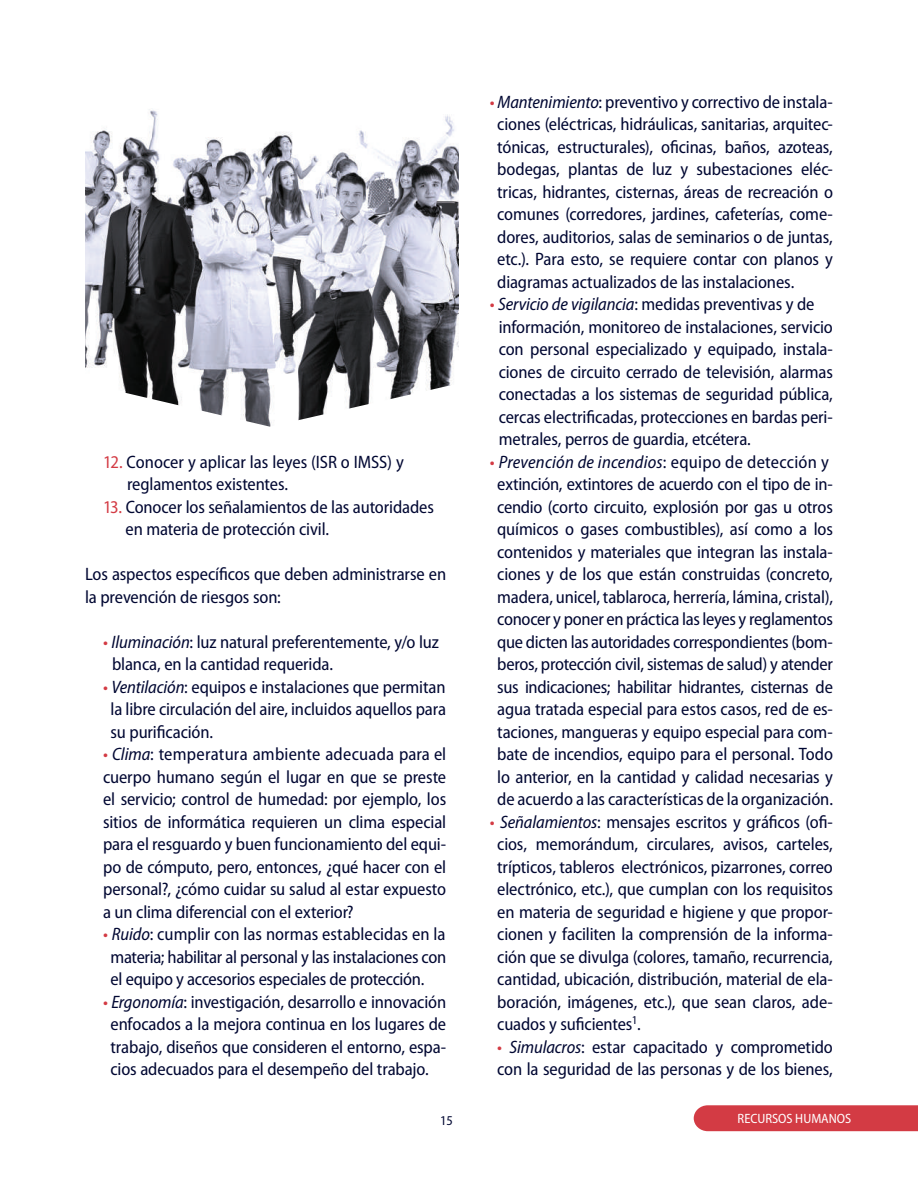
<style>
.page{position:relative;width:918px;height:1188px;background:#fff}
.page>*{position:absolute;margin:0;border:0;box-sizing:border-box;transform-origin:0 0}
.t1{font:semi-condensed 18px/22.5px "Myriad Pro";letter-spacing:-.01em;color:#000732}
.t2{font:semi-condensed 13.5px "Myriad Pro";color:#fff}
.t3{font:semi-condensed 13.5px "Myriad Pro";color:#000732}
.s1{color:#d33b44}
.s2{font-style:italic}
</style>
<div class="page">
<div style="left:694px;top:1105px;width:224px;height:26px;background:#d33b44"></div>
<img style="left:85px;top:109px;width:374px;height:318px">
<p class="t1" style="left:127px;top:451px;width:278px;text-indent:-24px"><span class="s1">12.</span> Conocer y aplicar las leyes (ISR o IMSS) y reglamentos existentes.</p>
<p class="t1" style="left:126px;top:496px;width:310px;text-indent:-22px"><span class="s1">13.</span> Conocer los señalamientos de las autoridades en materia de protección civil.</p>
<p class="t1" style="left:85px;top:563px;width:363px">Los aspectos específicos que deben administrarse en la prevención de riesgos son:</p>
<p class="t1" style="left:112px;top:631px;width:328px;text-indent:-9px"><span class="s1">•</span> <span class="s2">Iluminación</span>: luz natural preferentemente, y/o luz blanca, en la cantidad requerida.</p>
<p class="t1" style="left:111px;top:676px;width:337px;text-align:justify;text-indent:-8px"><span class="s1">•</span> <span class="s2">Ventilación</span>: equipos e instalaciones que permitan la libre circulación del aire, incluidos aquellos para su purificación.</p>
<p class="t1" style="left:103px;top:743px;width:345px;text-align:justify"><span class="s1">•</span> <span class="s2">Clima</span>: temperatura ambiente adecuada para el cuerpo humano según el lugar en que se preste el servicio; control de humedad: por ejemplo, los sitios de informática requieren un clima especial para el resguardo y buen funcionamiento del equi&shy;po de cómputo, pero, entonces, ¿qué hacer con el personal?, ¿cómo cuidar su salud al estar expuesto a un clima diferencial con el exterior?</p>
<p class="t1" style="left:111px;top:923px;width:337px;text-align:justify;text-indent:-8px"><span class="s1">•</span> <span class="s2">Ruido</span>: cumplir con las normas establecidas en la materia; habilitar al personal y las instalaciones con el equipo y accesorios especiales de protección.</p>
<p class="t1" style="left:103px;top:991px;width:345px;text-align:center"><span class="s1">•</span> <span class="s2">Ergonomía</span>: investigación, desarrollo e innovación enfocados a la mejora continua en los lugares de trabajo, diseños que consideren el entorno, espa&shy;cios adecuados para el desempeño del trabajo.</p>
<p class="t1" style="left:497px;top:91px;width:337px;text-align:justify;text-indent:-8px"><span class="s1">•</span> <span class="s2">Mantenimiento</span>: preventivo y correctivo de instala&shy;ciones (eléctricas, hidráulicas, sanitarias, arquitec&shy;tónicas, estructurales), oficinas, baños, azoteas, bodegas, plantas de luz y subestaciones eléc&shy;tricas, hidrantes, cisternas, áreas de recreación o comunes (corredores, jardines, cafeterías, come&shy;dores, auditorios, salas de seminarios o de juntas, etc.). Para esto, se requiere contar con planos y diagramas actualizados de las instalaciones.</p>
<p class="t1" style="left:499px;top:293px;width:336px;text-indent:-9px"><span class="s1">•</span> <span class="s2">Servicio de vigilancia</span>: medidas preventivas y de información, monitoreo de instalaciones, servicio con personal especializado y equipado, instala&shy;ciones de circuito cerrado de televisión, alarmas conectadas a los sistemas de seguridad pública, cercas electrificadas, protecciones en bardas peri&shy;metrales, perros de guardia, etcétera.</p>
<p class="t1" style="left:490px;top:451px;width:345px;text-align:center"><span class="s1">•</span> <span class="s2">Prevención de incendios</span>: equipo de detección y extinción, extintores de acuerdo con el tipo de in&shy;cendio (corto circuito, explosión por gas u otros químicos o gases combustibles), así como a los contenidos y materiales que integran las instala&shy;ciones y de los que están construidas (concreto, madera, unicel, tablaroca, herrería, lámina, cristal), conocer y poner en práctica las leyes y reglamentos que dicten las autoridades correspondientes (bom&shy;beros, protección civil, sistemas de salud) y atender sus indicaciones; habilitar hidrantes, cisternas de agua tratada especial para estos casos, red de es&shy;taciones, mangueras y equipo especial para com&shy;bate de incendios, equipo para el personal. Todo lo anterior, en la cantidad y calidad necesarias y de acuerdo a las características de la organización.</p>
<p class="t1" style="left:497px;top:811px;width:337px;text-align:justify;text-indent:-8px"><span class="s1">•</span> <span class="s2">Señalamientos</span>: mensajes escritos y gráficos (ofi&shy;cios, memorándum, circulares, avisos, carteles, trípticos, tableros electrónicos, pizarrones, correo electrónico, etc.), que cumplan con los requisitos en materia de seguridad e higiene y que propor&shy;cionen y faciliten la comprensión de la informa&shy;ción que se divulga (colores, tamaño, recurrencia, cantidad, ubicación, distribución, material de ela&shy;boración, imágenes, etc.), que sean claros, ade&shy;cuados y suficientes<sup>1</sup>.</p>
<p class="t1" style="left:497px;top:1036px;width:337px"><span class="s1">•</span> <span class="s2">Simulacros</span>: estar capacitado y comprometido con la seguridad de las personas y de los bienes,</p>
<p class="t3" style="left:440px;top:1113px;width:14px">15</p>
<p class="t2" style="left:738px;top:1111px;width:115px">RECURSOS HUMANOS</p>
</div>
